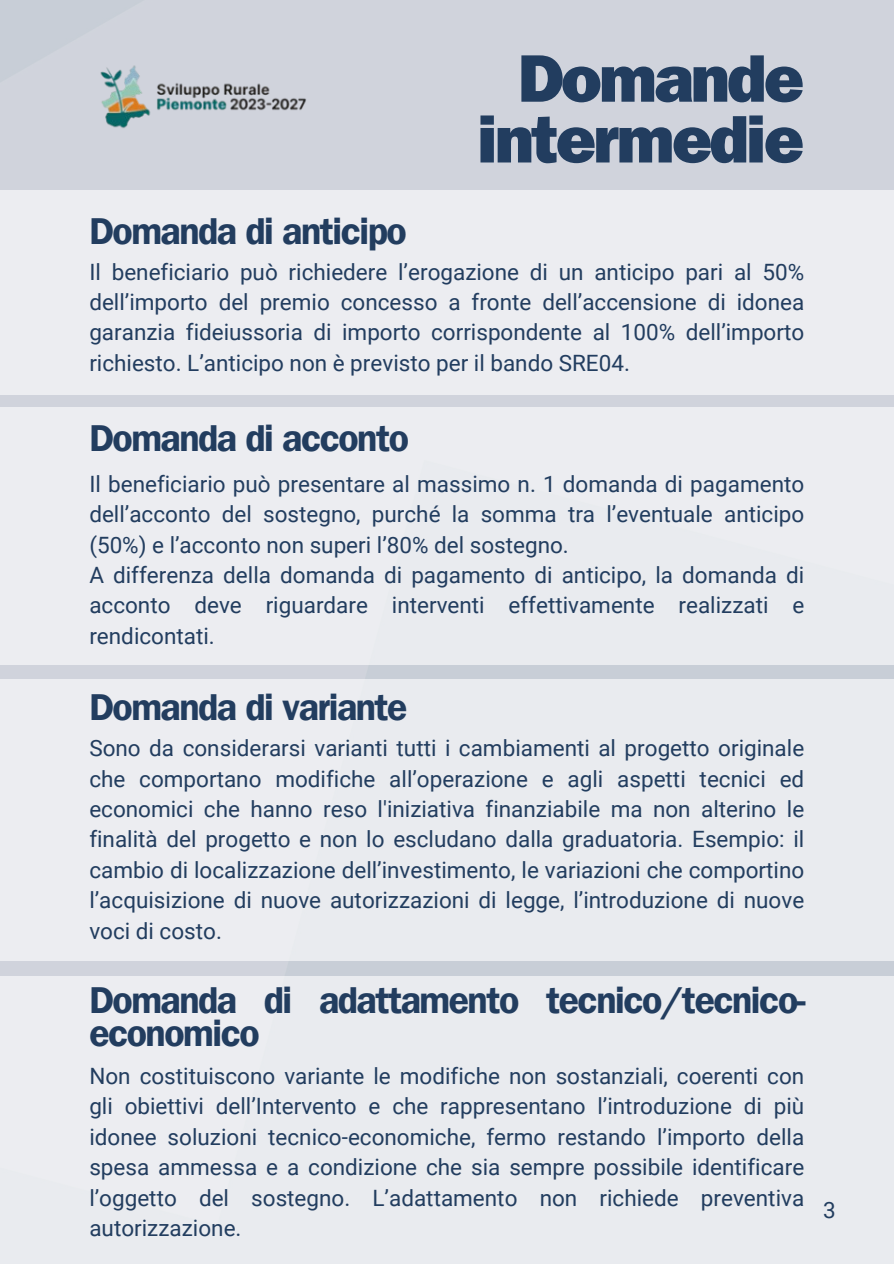
<style>
.page{position:relative;width:894px;height:1264px;background:#fff}
.page>*{position:absolute;margin:0;border:0;box-sizing:border-box;transform-origin:0 0}
.t1{font:800 67.5px/60.8px "Franklin Gothic LT Pro";letter-spacing:-.04em;color:#223d5f;text-align:right}
.t2{font:37.5px/32.7px "Franklin Gothic LT Pro Dm";letter-spacing:-.04em;color:#223d5f}
.t3{font:22.5px/30.3px "Roboto";color:#223d5f;text-align:justify}
</style>
<div class="page">
<div style="left:0;top:975px;width:893px;height:288px;background:#e9ebef"></div>
<div style="left:0;top:191px;width:893px;height:204px;background:#ecedf1"></div>
<div style="left:0;top:407px;width:893px;height:257px;background:#ecedf1"></div>
<div style="left:0;top:679px;width:893px;height:281px;background:#e9ebef"></div>
<img style="left:89px;top:38px;width:228px;height:112px">
<p class="t1" style="left:477px;top:59px;width:328px">Domande intermedie</p>
<h2 class="t2" style="left:89px;top:220px;width:319px">Domanda di anticipo</h2>
<p class="t3" style="left:89px;top:257px;width:716px">Il beneficiario può richiedere l’erogazione di un anticipo pari al 50% dell’importo del premio concesso a fronte dell’accensione di idonea garanzia fideiussoria di importo corrispondente al 100% dell’importo richiesto. L’anticipo non è previsto per il bando SRE04.</p>
<h2 class="t2" style="left:89px;top:427px;width:321px">Domanda di acconto</h2>
<p class="t3" style="left:89px;top:469px;width:716px">Il beneficiario può presentare al massimo n. 1 domanda di pagamento dell’acconto del sostegno, purché la somma tra l’eventuale anticipo (50%) e l’acconto non superi l’80% del sostegno.</p>
<p class="t3" style="left:89px;top:560px;width:716px">A differenza della domanda di pagamento di anticipo, la domanda di acconto deve riguardare interventi effettivamente realizzati e rendicontati.</p>
<h2 class="t2" style="left:89px;top:697px;width:319px">Domanda di variante</h2>
<p class="t3" style="left:89px;top:733px;width:716px">Sono da considerarsi varianti tutti i cambiamenti al progetto originale che comportano modifiche all’operazione e agli aspetti tecnici ed economici che hanno reso l'iniziativa finanziabile ma non alterino le finalità del progetto e non lo escludano dalla graduatoria. Esempio: il cambio di localizzazione dell’investimento, le variazioni che comportino l’acquisizione di nuove autorizzazioni di legge, l’introduzione di nuove voci di costo.</p>
<h2 class="t2" style="left:89px;top:989px;width:717px">Domanda di adattamento tecnico/tecnico&shy;economico</h2>
<p class="t3" style="left:89px;top:1061px;width:716px">Non costituiscono variante le modifiche non sostanziali, coerenti con gli obiettivi dell’Intervento e che rappresentano l’introduzione di più idonee soluzioni tecnico-economiche, fermo restando l’importo della spesa ammessa e a condizione che sia sempre possibile identificare l’oggetto del sostegno. L’adattamento non richiede preventiva autorizzazione.</p>
<h1 class="t3" style="left:822px;top:1194px;width:14px">3</h1>
</div>
